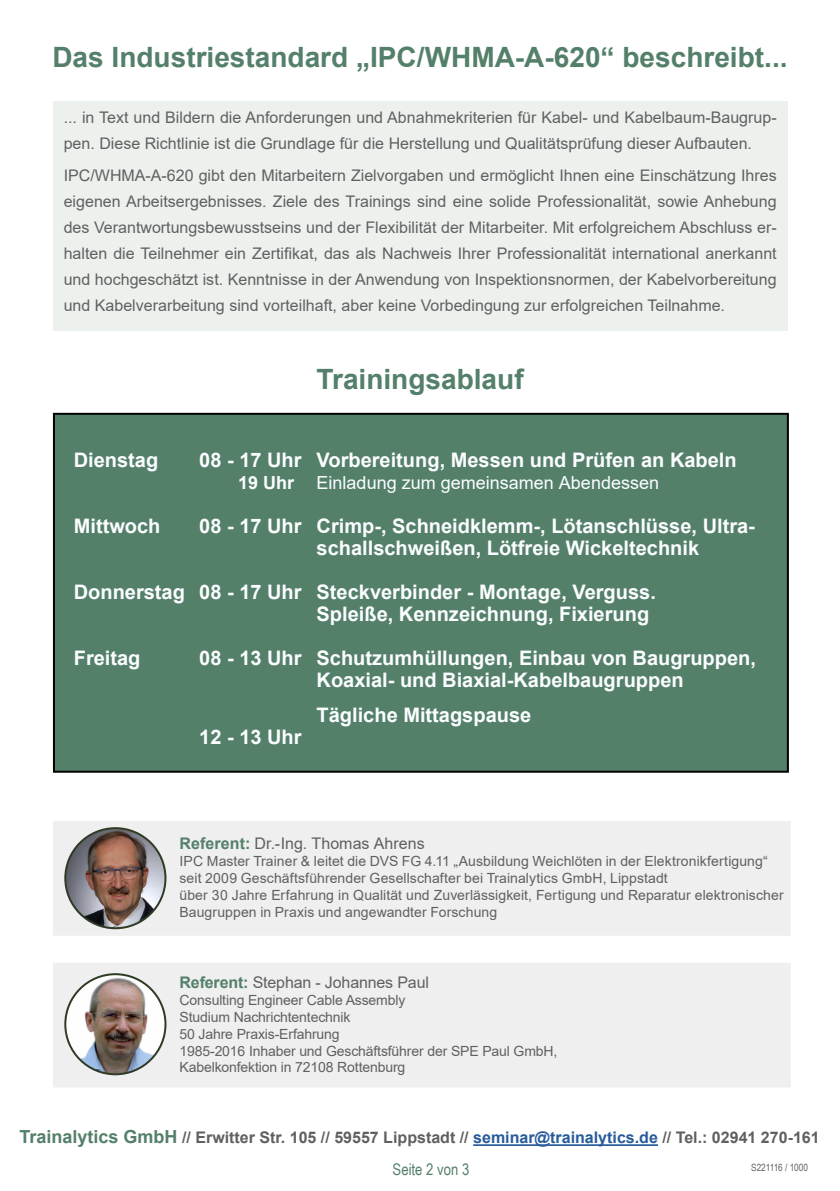
<style>
.page{position:relative;width:840px;height:1191px;background:#fff}
.page>*{position:absolute;margin:0;border:0;box-sizing:border-box;transform-origin:0 0}
.t1{font:700 28px "Arial";color:#54806a}
.t2{font:22px "Arial";color:#fbfdff}
.t3{font:700 20px/22px "Arial";color:#fbfdff}
.t4{font:18px "Arial";color:#fbfdff}
.t5{font:700 18px "Arial";color:#fbfdff}
.t6{font:16px/26px "Arial";color:#616060}
.t7{font:700 16px "Arial";color:#616060}
.t8{font:16px "Arial Narrow";color:#54806a}
.t9{font:14px/16.8px "Arial";letter-spacing:.005em;color:#616060}
.t10{font:10px "Arial Narrow";color:#616060}
.s1{font-weight:700;color:#54806a}
.s2{font-size:18px;color:#54806a}
.s3{color:#275b9b}
</style>
<div class="page">
<hr style="left:473px;top:1144px;width:184px;height:2px;background:#275b9b">
<div style="left:53px;top:101px;width:734px;height:229px;background:#ecf1ee"></div>
<div style="left:53px;top:821px;width:737px;height:114px;background:#efefef"></div>
<img style="left:65px;top:828px;width:100px;height:100px">
<div style="left:64px;top:827px;width:102px;height:102px;border:2px solid #2f3b25;border-radius:50%"></div>
<div style="left:53px;top:962px;width:737px;height:125px;background:#efefef"></div>
<img style="left:65px;top:974px;width:100px;height:100px;border-radius:50px">
<div style="left:64px;top:973px;width:102px;height:102px;border:2px solid #2f3b25;border-radius:50%"></div>
<div style="left:54px;top:414px;width:733px;height:357px;background:#54806a"></div>
<div style="left:53px;top:413px;width:735px;height:359px;border:2px solid #000"></div>
<h1 class="t1" style="left:52px;top:38px;width:736px">Das Industriestandard „IPC/WHMA-A-620“ beschreibt...</h1>
<p class="t6" style="left:64px;top:104px;width:714px">... in Text und Bildern die Anforderungen und Abnahmekriterien für Kabel- und Kabelbaum-Baugrup&shy;pen. Diese Richtlinie ist die Grundlage für die Herstellung und Qualitätsprüfung dieser Aufbauten.</p>
<p class="t6" style="left:64px;top:162px;width:714px;text-align:justify">IPC/WHMA-A-620 gibt den Mitarbeitern Zielvorgaben und ermöglicht Ihnen eine Einschätzung Ihres eigenen Arbeitsergebnisses. Ziele des Trainings sind eine solide Professionalität, sowie Anhebung des Verantwortungsbewusstseins und der Flexibilität der Mitarbeiter. Mit erfolgreichem Abschluss er&shy;halten die Teilnehmer ein Zertifikat, das als Nachweis Ihrer Professionalität international anerkannt und hochgeschätzt ist. Kenntnisse in der Anwendung von Inspektionsnormen, der Kabelvorbereitung und Kabelverarbeitung sind vorteilhaft, aber keine Vorbedingung zur erfolgreichen Teilnahme.</p>
<h1 class="t1" style="left:316px;top:359px;width:208px">Trainingsablauf</h1>
<p class="t3" style="left:74px;top:449px;width:86px">Dienstag</p>
<p class="t3" style="left:74px;top:515px;width:88px">Mittwoch</p>
<p class="t3" style="left:74px;top:581px;width:113px">Donnerstag</p>
<p class="t3" style="left:74px;top:647px;width:68px">Freitag</p>
<p class="t3" style="left:199px;top:449px;width:104px">08 - 17 Uhr</p>
<p class="t5" style="left:238px;top:469px;width:58px">19 Uhr</p>
<p class="t3" style="left:199px;top:515px;width:104px">08 - 17 Uhr</p>
<p class="t3" style="left:199px;top:581px;width:104px">08 - 17 Uhr</p>
<p class="t3" style="left:199px;top:647px;width:104px">08 - 13 Uhr</p>
<p class="t3" style="left:316px;top:449px;width:421px">Vorbereitung, Messen und Prüfen an Kabeln</p>
<p class="t4" style="left:316px;top:470px;width:344px">Einladung zum gemeinsamen Abendessen</p>
<p class="t3" style="left:316px;top:515px;width:439px">Crimp-, Schneidklemm-, Lötanschlüsse, Ultra&shy;schallschweißen, Lötfreie Wickeltechnik</p>
<p class="t3" style="left:316px;top:581px;width:340px">Steckverbinder - Montage, Verguss.<br>Spleiße, Kennzeichnung, Fixierung</p>
<p class="t3" style="left:316px;top:647px;width:440px">Schutzumhüllungen, Einbau von Baugruppen,<br>Koaxial- und Biaxial-Kabelbaugruppen</p>
<h2 class="t2" style="left:380px;top:689px;width:222px">Tägliche Mittagspause</h2>
<p class="t3" style="left:316px;top:704px;width:216px">Tägliche Mittagspause</p>
<p class="t3" style="left:199px;top:726px;width:104px">12 - 13 Uhr</p>
<p class="t6" style="left:179px;top:830px;width:246px"><span class="s1">Referent:</span> Dr.-Ing. Thomas Ahrens</p>
<p class="t9" style="left:179px;top:852px;width:605px">IPC Master Trainer &amp; leitet die DVS FG 4.11 „Ausbildung Weichlöten in der Elektronikfertigung“ seit 2009 Geschäftsführender Gesellschafter bei Trainalytics GmbH, Lippstadt<br>über 30 Jahre Erfahrung in Qualität und Zuverlässigkeit, Fertigung und Reparatur elektronischer Baugruppen in Praxis und angewandter Forschung</p>
<p class="t6" style="left:179px;top:969px;width:251px"><span class="s1">Referent:</span> Stephan - Johannes Paul</p>
<p class="t9" style="left:179px;top:991px;width:379px">Consulting Engineer Cable Assembly<br>Studium Nachrichtentechnik<br>50 Jahre Praxis-Erfahrung<br>1985-2016 Inhaber und Geschäftsführer der SPE Paul GmbH, Kabelkonfektion in 72108 Rottenburg</p>
<p class="t7" style="left:19px;top:1126px;width:801px"><span class="s2">Trainalytics GmbH</span> // Erwitter Str. 105 // 59557 Lippstadt // <span class="s3">seminar@trainalytics.de</span> // Tel.: 02941 270-161</p>
<p class="t8" style="left:392px;top:1157px;width:78px">Seite 2 von 3</p>
<p class="t10" style="left:750px;top:1160px;width:58px">S221116 / 1000</p>
</div>
